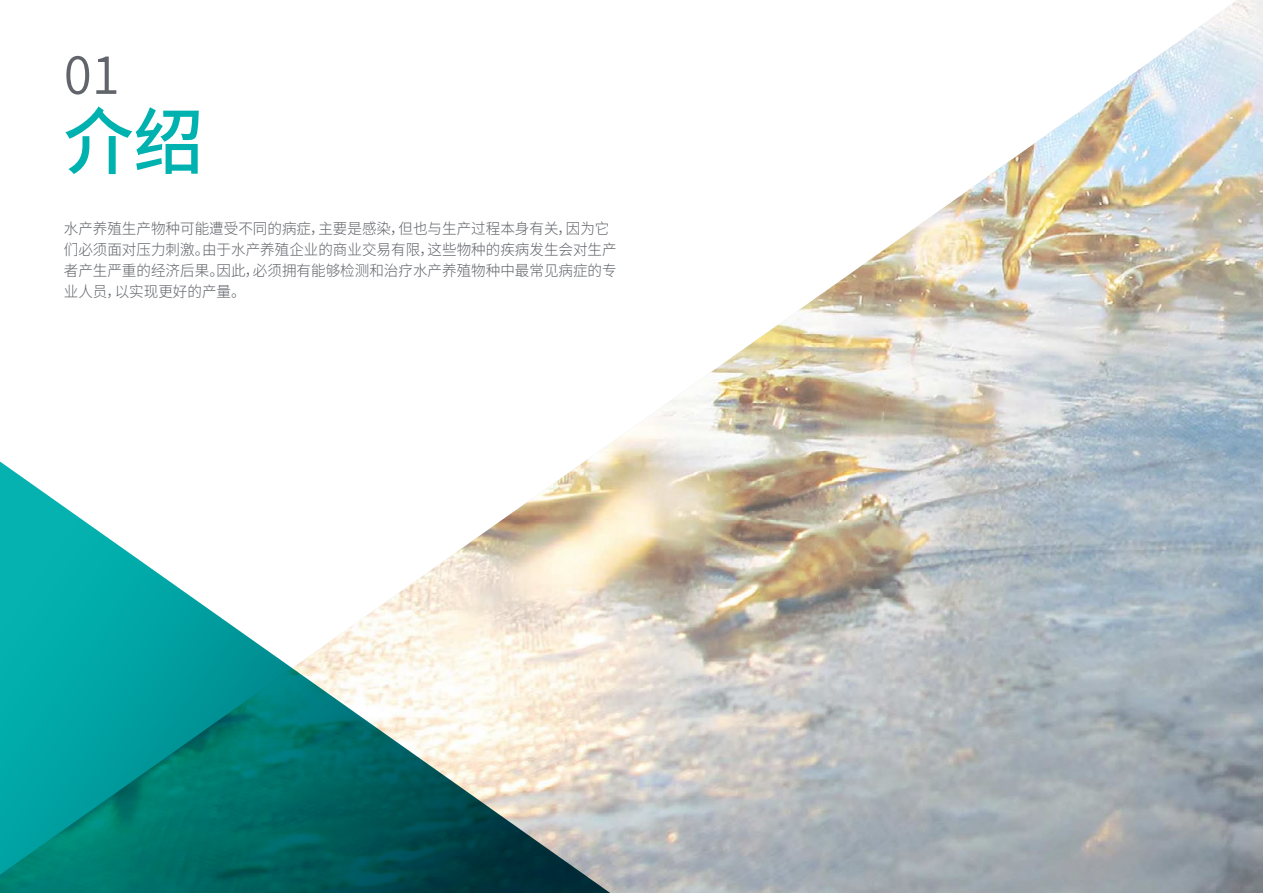
<style>
.page{position:relative;width:1263px;height:893px;background:#fff}
.page>*{position:absolute;margin:0;border:0;box-sizing:border-box;transform-origin:0 0}
.t1{font:500 72px "Source Han Sans CN";color:#00b2af}
.t2{font:52.5px "Source Han Sans CN";color:#61646a}
.t3{font:300 15px/21px "Source Han Sans CN";color:#61646a}
</style>
<div class="page">
<img style="left:607px;top:0;width:656px;height:893px">
<svg style="left:0;top:446px;width:640px;height:447px"></svg>
<h2 class="t2" style="left:64px;top:45px;width:57px">01</h2>
<h1 class="t1" style="left:64px;top:101px;width:141px">介绍</h1>
<p class="t3" style="left:64px;top:219px;width:554px">水产养殖生产物种可能遭受不同的病症，主要是感染，但也与生产过程本身有关，因为它们必须面对压力刺激。由于水产养殖企业的商业交易有限，这些物种的疾病发生会对生产者产生严重的经济后果。因此，必须拥有能够检测和治疗水产养殖物种中最常见病症的专业人员，以实现更好的产量。</p>
</div>
